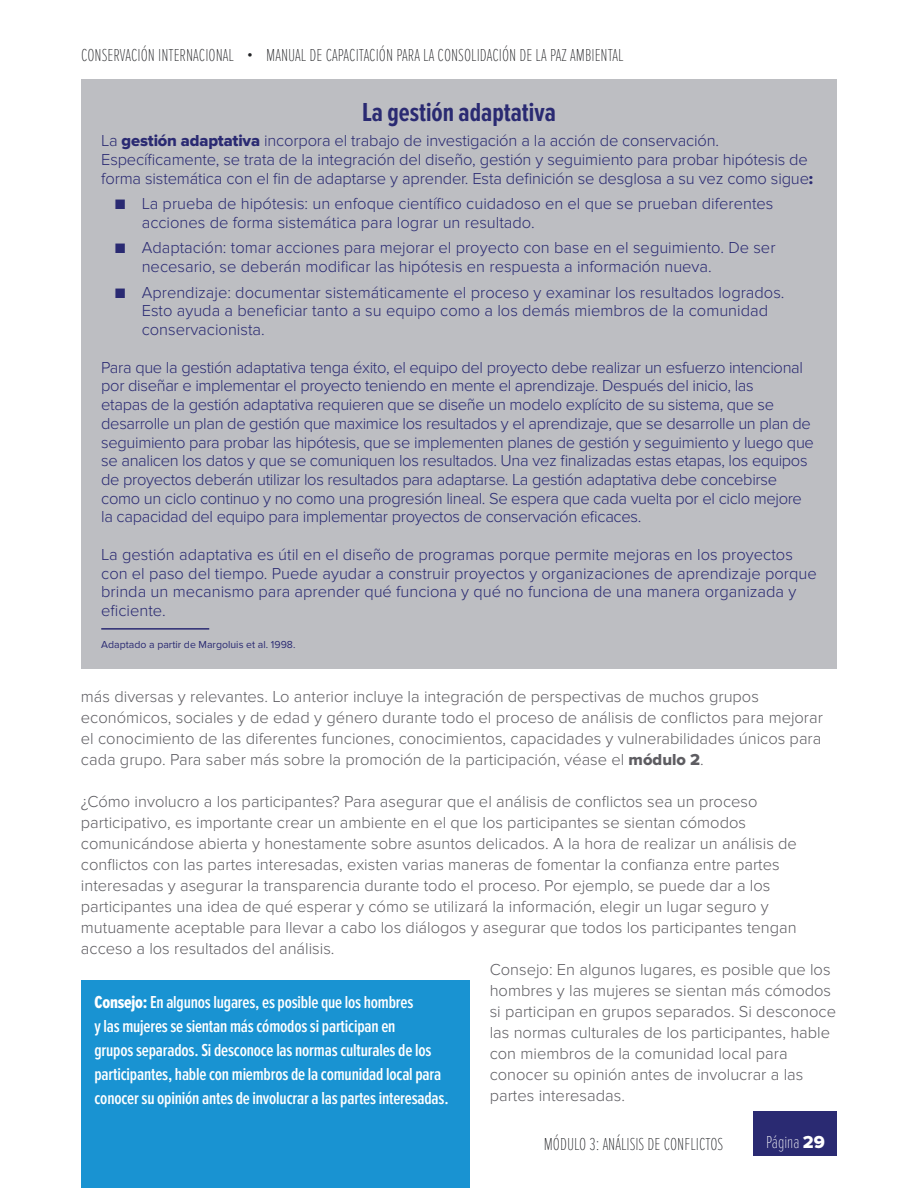
<style>
.page{position:relative;width:918px;height:1188px;background:#fff}
.page>*{position:absolute;margin:0;border:0;box-sizing:border-box;transform-origin:0 0}
.t1{font:700 27px "Proxima Nova Ex Cn";color:#2a2a72}
.t2{font:600 18px/24px "Proxima Nova Ex Cn";letter-spacing:-.01em;color:#fff}
.t3{font:100 18px "Proxima Nova Ex Cn";color:#232427}
.t4{font:100 18px "Proxima Nova Ex Cn";color:#fff}
.t5{font:300 16.5px/18.8px "Proxima Nova";letter-spacing:-.01em;color:#2a2a72}
.t6{font:300 16.5px/21px "Proxima Nova";color:#5e5d62}
.t7{font:10.5px "Proxima Nova";color:#2a2a72}
.s1{font-family:"Proxima Nova Extrabld";font-weight:400}
.s2{font-family:"Proxima Nova Ex Cn Extrabld";font-weight:400}
</style>
<div class="page">
<div style="left:754px;top:1112px;width:83px;height:44px;background:#2a2a72"></div>
<div style="left:81px;top:79px;width:756px;height:590px;background:#bdbec2"></div>
<div style="left:81px;top:981px;width:389px;height:207px;background:#1993d2"></div>
<hr style="left:101px;top:628px;width:108px;height:2px;background:#2a2a72">
<p class="t3" style="left:81px;top:45px;width:544px">CONSERVACIÓN INTERNACIONAL • MANUAL DE CAPACITACIÓN PARA LA CONSOLIDACIÓN DE LA PAZ AMBIENTAL</p>
<h1 class="t1" style="left:362px;top:97px;width:195px">La gestión adaptativa</h1>
<p class="t5" style="left:101px;top:131px;width:713px">La <span class="s1">gestión adaptativa</span> incorpora el trabajo de investigación a la acción de conservación.<br>Específicamente, se trata de la integración del diseño, gestión y seguimiento para probar hipótesis de forma sistemática con el fin de adaptarse y aprender. Esta definición se desglosa a su vez como sigue<span class="s1">:</span></p>
<p class="t5" style="left:142px;top:194px;width:633px;text-indent:-27px">■ La prueba de hipótesis: un enfoque científico cuidadoso en el que se prueban diferentes acciones de forma sistemática para lograr un resultado.</p>
<p class="t5" style="left:142px;top:239px;width:635px;text-indent:-27px">■ Adaptación: tomar acciones para mejorar el proyecto con base en el seguimiento. De ser necesario, se deberán modificar las hipótesis en respuesta a información nueva.</p>
<p class="t5" style="left:142px;top:283px;width:644px;text-indent:-27px">■ Aprendizaje: documentar sistemáticamente el proceso y examinar los resultados logrados.<br>Esto ayuda a beneficiar tanto a su equipo como a los demás miembros de la comunidad conservacionista.</p>
<p class="t5" style="left:101px;top:358px;width:714px">Para que la gestión adaptativa tenga éxito, el equipo del proyecto debe realizar un esfuerzo intencional por diseñar e implementar el proyecto teniendo en mente el aprendizaje. Después del inicio, las<br>etapas de la gestión adaptativa requieren que se diseñe un modelo explícito de su sistema, que se desarrolle un plan de gestión que maximice los resultados y el aprendizaje, que se desarrolle un plan de seguimiento para probar las hipótesis, que se implementen planes de gestión y seguimiento y luego que se analicen los datos y que se comuniquen los resultados. Una vez finalizadas estas etapas, los equipos de proyectos deberán utilizar los resultados para adaptarse. La gestión adaptativa debe concebirse como un ciclo continuo y no como una progresión lineal. Se espera que cada vuelta por el ciclo mejore la capacidad del equipo para implementar proyectos de conservación eficaces.</p>
<p class="t5" style="left:101px;top:545px;width:717px">La gestión adaptativa es útil en el diseño de programas porque permite mejoras en los proyectos con el paso del tiempo. Puede ayudar a construir proyectos y organizaciones de aprendizaje porque brinda un mecanismo para aprender qué funciona y qué no funciona de una manera organizada y eficiente.</p>
<p class="t7" style="left:101px;top:638px;width:196px">Adaptado a partir de Margoluis et al. 1998.</p>
<p class="t6" style="left:81px;top:686px;width:744px">más diversas y relevantes. Lo anterior incluye la integración de perspectivas de muchos grupos económicos, sociales y de edad y género durante todo el proceso de análisis de conflictos para mejorar el conocimiento de las diferentes funciones, conocimientos, capacidades y vulnerabilidades únicos para cada grupo. Para saber más sobre la promoción de la participación, véase el <span class="s1">módulo 2</span>.</p>
<p class="t6" style="left:81px;top:791px;width:678px">¿Cómo involucro a los participantes? Para asegurar que el análisis de conflictos sea un proceso</p>
<p class="t6" style="left:81px;top:812px;width:667px">participativo, es importante crear un ambiente en el que los participantes se sientan cómodos</p>
<p class="t6" style="left:81px;top:833px;width:718px">comunicándose abierta y honestamente sobre asuntos delicados. A la hora de realizar un análisis de</p>
<p class="t6" style="left:81px;top:854px;width:700px">conflictos con las partes interesadas, existen varias maneras de fomentar la confianza entre partes</p>
<p class="t6" style="left:81px;top:875px;width:691px">interesadas y asegurar la transparencia durante todo el proceso. Por ejemplo, se puede dar a los</p>
<p class="t6" style="left:81px;top:896px;width:689px">participantes una idea de qué esperar y cómo se utilizará la información, elegir un lugar seguro y</p>
<p class="t6" style="left:81px;top:917px;width:717px">mutuamente aceptable para llevar a cabo los diálogos y asegurar que todos los participantes tengan</p>
<p class="t6" style="left:81px;top:938px;width:255px">acceso a los resultados del análisis.</p>
<p class="t6" style="left:490px;top:959px;width:342px">Consejo: En algunos lugares, es posible que los</p>
<p class="t6" style="left:490px;top:980px;width:343px">hombres y las mujeres se sientan más cómodos</p>
<p class="t6" style="left:490px;top:1001px;width:348px">si participan en grupos separados. Si desconoce</p>
<p class="t6" style="left:490px;top:1022px;width:342px">las normas culturales de los participantes, hable</p>
<p class="t6" style="left:490px;top:1043px;width:299px">con miembros de la comunidad local para</p>
<p class="t6" style="left:490px;top:1064px;width:315px">conocer su opinión antes de involucrar a las</p>
<p class="t6" style="left:490px;top:1085px;width:137px">partes interesadas.</p>
<p class="t2" style="left:94px;top:991px;width:356px"><span class="s2">Consejo:</span> En algunos lugares, es posible que los hombres<br>y las mujeres se sientan más cómodos si participan en<br>grupos separados. Si desconoce las normas culturales de los participantes, hable con miembros de la comunidad local para conocer su opinión antes de involucrar a las partes interesadas.</p>
<p class="t3" style="left:544px;top:1134px;width:181px">MÓDULO 3: ANÁLISIS DE CONFLICTOS</p>
<p class="t4" style="left:771px;top:1131px;width:51px">PAGE <span class="s1">29</span></p>
<p class="t4" style="left:766px;top:1132px;width:60px">PÁGINA <span class="s1">29</span></p>
</div>
